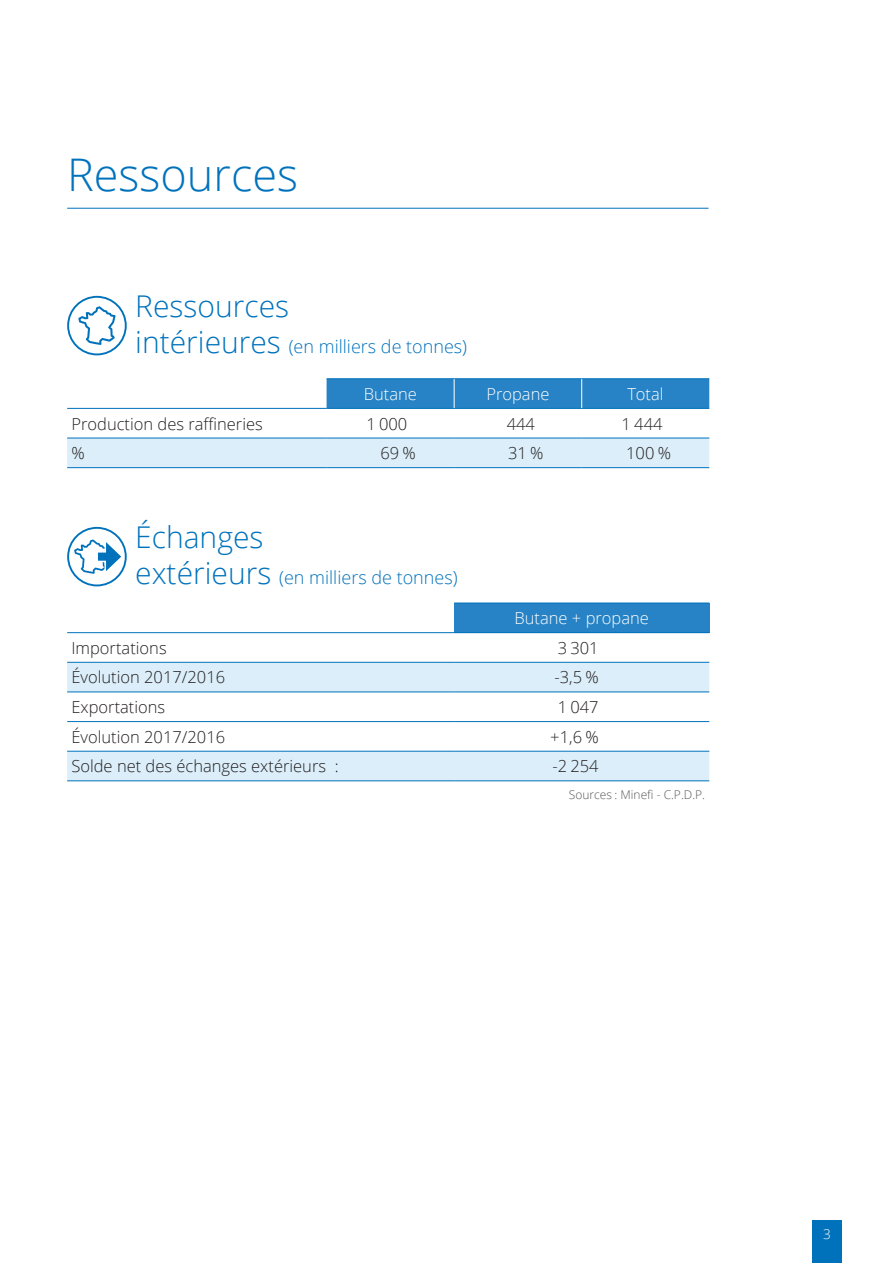
<style>
.page{position:relative;width:893px;height:1263px;background:#fff}
.page>*{position:absolute;margin:0;border:0;box-sizing:border-box;transform-origin:0 0}
.t1{font:300 45px "Open Sans";color:#0072bc}
.t2{font:300 30px "Open Sans";color:#0072bc}
.t3{font:300 18px "Open Sans";color:#0072bc}
.t4{font:300 16.5px "Open Sans";color:#231f20}
.t5{font:300 16.5px "Open Sans";color:#fff}
.t6{font:300 13.5px "Open Sans";color:#fff}
.t7{font:300 12px "Open Sans";color:#57585a}
.s1{font-size:30px}
</style>
<div class="page">
<div style="left:812px;top:1220px;width:30px;height:43px;background:#0072bc"></div>
<hr style="left:67px;top:208px;width:642px;height:1px;background:#0072bc">
<div style="left:67px;top:439px;width:642px;height:28px;background:#dbeef9"></div>
<hr style="left:67px;top:438px;width:260px;height:1px;background:#0072bc">
<hr style="left:327px;top:438px;width:127px;height:1px;background:#0072bc">
<hr style="left:454px;top:438px;width:128px;height:1px;background:#0072bc">
<hr style="left:582px;top:438px;width:127px;height:1px;background:#0072bc">
<hr style="left:327px;top:378px;width:127px;height:1px;background:#0072bc">
<hr style="left:454px;top:378px;width:128px;height:1px;background:#0072bc">
<hr style="left:582px;top:378px;width:127px;height:1px;background:#0072bc">
<hr style="left:67px;top:467px;width:260px;height:1px;background:#0072bc">
<hr style="left:327px;top:467px;width:127px;height:1px;background:#0072bc">
<hr style="left:454px;top:467px;width:128px;height:1px;background:#0072bc">
<hr style="left:582px;top:467px;width:127px;height:1px;background:#0072bc">
<hr style="left:67px;top:408px;width:260px;height:1px;background:#0072bc">
<hr style="left:327px;top:408px;width:127px;height:1px;background:#0072bc">
<hr style="left:454px;top:408px;width:128px;height:1px;background:#0072bc">
<hr style="left:582px;top:408px;width:127px;height:1px;background:#0072bc">
<div style="left:327px;top:379px;width:382px;height:29px;background:#2783c5"></div>
<div style="left:454px;top:603px;width:255px;height:30px;background:#2783c5"></div>
<svg style="left:67px;top:663px;width:642px;height:117px;fill:#dbeef9"></svg>
<hr style="left:67px;top:662px;width:387px;height:1px;background:#0072bc">
<hr style="left:454px;top:662px;width:255px;height:1px;background:#0072bc">
<hr style="left:67px;top:721px;width:387px;height:1px;background:#0072bc">
<hr style="left:454px;top:721px;width:255px;height:1px;background:#0072bc">
<hr style="left:454px;top:603px;width:255px;height:1px;background:#0072bc">
<hr style="left:67px;top:632px;width:387px;height:1px;background:#0072bc">
<hr style="left:454px;top:632px;width:255px;height:1px;background:#0072bc">
<hr style="left:67px;top:691px;width:387px;height:1px;background:#0072bc">
<hr style="left:454px;top:691px;width:255px;height:1px;background:#0072bc">
<hr style="left:67px;top:751px;width:387px;height:1px;background:#0072bc">
<hr style="left:454px;top:751px;width:255px;height:1px;background:#0072bc">
<hr style="left:67px;top:780px;width:387px;height:1px;background:#0072bc">
<hr style="left:454px;top:780px;width:255px;height:1px;background:#0072bc">
<svg style="left:67px;top:296px;width:60px;height:59px"></svg>
<svg style="left:67px;top:527px;width:60px;height:59px"></svg>
<h1 class="t1" style="left:67px;top:144px;width:232px">Ressources</h1>
<h2 class="t2" style="left:135px;top:285px;width:155px">Ressources</h2>
<p class="t3" style="left:135px;top:334px;width:333px"><span class="s1">intérieures</span> (en milliers de tonnes)</p>
<p class="t5" style="left:364px;top:383px;width:55px">Butane</p>
<p class="t5" style="left:486px;top:383px;width:65px">Propane</p>
<p class="t5" style="left:627px;top:383px;width:38px">Total</p>
<p class="t4" style="left:71px;top:412px;width:193px">Production des raffineries</p>
<p class="t4" style="left:366px;top:412px;width:42px">1 000</p>
<p class="t4" style="left:507px;top:412px;width:30px">444</p>
<p class="t4" style="left:621px;top:412px;width:42px">1 444</p>
<p class="t4" style="left:71px;top:442px;width:15px">%</p>
<p class="t4" style="left:380px;top:442px;width:37px">69 %</p>
<p class="t4" style="left:508px;top:442px;width:37px">31 %</p>
<p class="t4" style="left:626px;top:442px;width:46px">100 %</p>
<h2 class="t2" style="left:135px;top:516px;width:130px">Échanges</h2>
<p class="t3" style="left:135px;top:565px;width:324px"><span class="s1">extérieurs</span> (en milliers de tonnes)</p>
<p class="t5" style="left:514px;top:607px;width:136px">Butane + propane</p>
<p class="t4" style="left:71px;top:636px;width:97px">Importations</p>
<p class="t4" style="left:558px;top:636px;width:42px">3 301</p>
<p class="t4" style="left:71px;top:666px;width:155px">Évolution 2017/2016</p>
<p class="t4" style="left:554px;top:666px;width:46px">-3,5 %</p>
<p class="t4" style="left:71px;top:696px;width:95px">Exportations</p>
<p class="t4" style="left:558px;top:696px;width:42px">1 047</p>
<p class="t4" style="left:71px;top:725px;width:155px">Évolution 2017/2016</p>
<p class="t4" style="left:550px;top:725px;width:50px">+1,6 %</p>
<p class="t4" style="left:71px;top:755px;width:269px">Solde net des échanges extérieurs :</p>
<p class="t4" style="left:552px;top:755px;width:48px">-2 254</p>
<p class="t7" style="left:569px;top:786px;width:138px">Sources : Minefi - C.P.D.P.</p>
<p class="t6" style="left:823px;top:1225px;width:9px">3</p>
</div>
